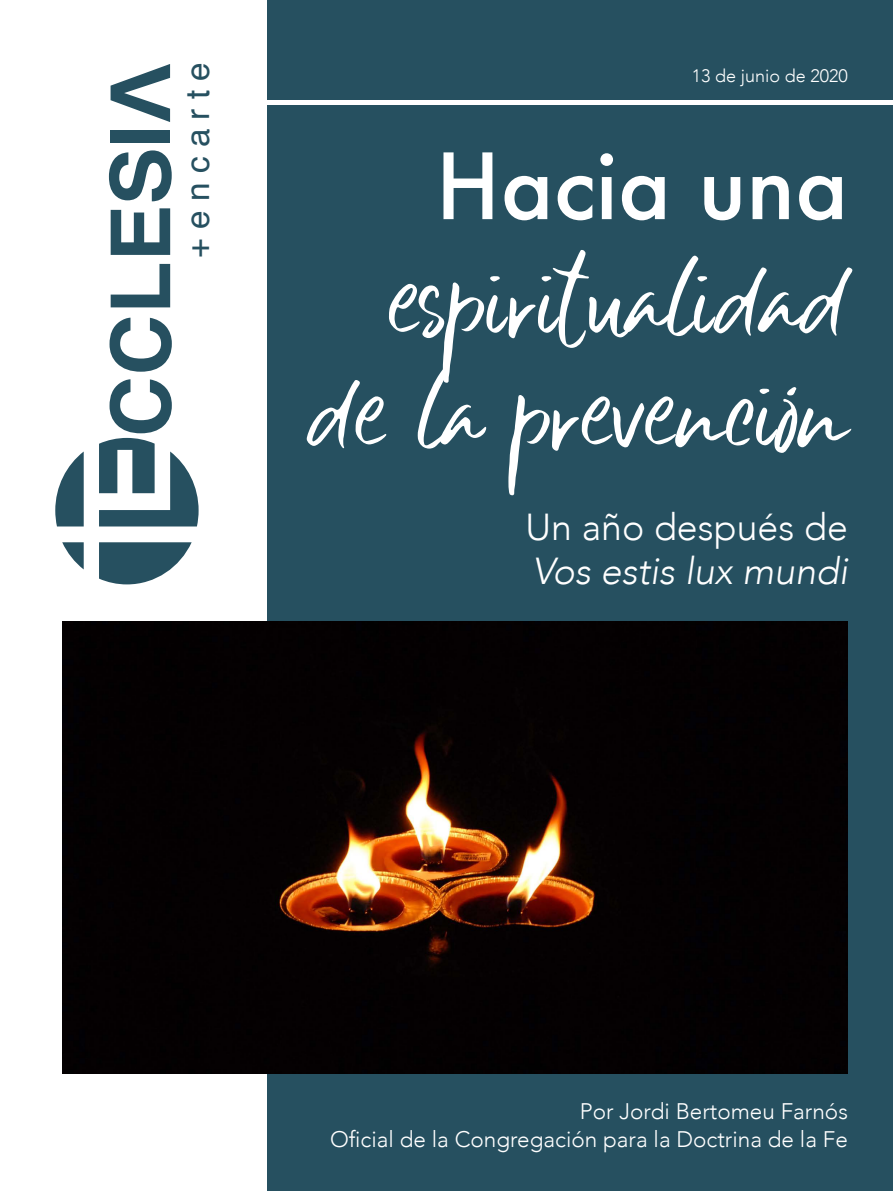
<style>
.page{position:relative;width:893px;height:1191px;background:#fff}
.page>*{position:absolute;margin:0;border:0;box-sizing:border-box;transform-origin:0 0}
.t1{font:88.5px/112.5px "Six Away Font Demo";color:#fff;text-align:right}
.t2{font:500 88.5px "Futura";color:#fff}
.t3{font:italic 300 37.5px "Avenir";color:#fff}
.t4{font:300 37.5px "Avenir";color:#fff}
.t5{font:32.25px "Helvetica";color:#265060}
.t6{font:300 22.5px/28.5px "Avenir";color:#fff;text-align:right}
.t7{font:300 18px "Avenir";color:#fff}
</style>
<div class="page">
<div style="left:268px;top:0;width:625px;height:1191px;background:#265060"></div>
<img style="left:62px;top:621px;width:786px;height:452px">
<svg style="left:110px;top:318px;width:62px;height:54px"></svg>
<svg style="left:111px;top:264px;width:59px;height:43px"></svg>
<svg style="left:111px;top:208px;width:59px;height:47px"></svg>
<svg style="left:109px;top:150px;width:63px;height:51px"></svg>
<div style="left:111px;top:130px;width:59px;height:12px;background:#265060"></div>
<svg style="left:111px;top:64px;width:59px;height:58px"></svg>
<svg style="left:62px;top:542px;width:22px;height:27px"></svg>
<svg style="left:55px;top:451px;width:29px;height:75px"></svg>
<svg style="left:99px;top:379px;width:100px;height:147px"></svg>
<svg style="left:99px;top:542px;width:93px;height:42px"></svg>
<hr style="left:268px;top:100px;width:625px;height:4px;background:#fff">
<svg style="left:787px;top:387px;width:9px;height:8px"></svg>
<h3 class="t5" style="left:173px;top:257px;width:197px;rotate:-90deg">+ e n c a r t e</h3>
<p class="t7" style="left:692px;top:65px;width:158px">13 de junio de 2020</p>
<h1 class="t2" style="left:435px;top:126px;width:414px">Hacia una</h1>
<h1 class="t1" style="left:310px;top:245px;width:540px">espiritualidad de la prevencion</h1>
<h2 class="t4" style="left:525px;top:505px;width:324px">Un año después de</h2>
<h2 class="t3" style="left:532px;top:548px;width:317px">Vos estis lux mundi</h2>
<p class="t6" style="left:330px;top:1096px;width:519px">Por Jordi Bertomeu Farnós<br>Oficial de la Congregación para la Doctrina de la Fe</p>
</div>
